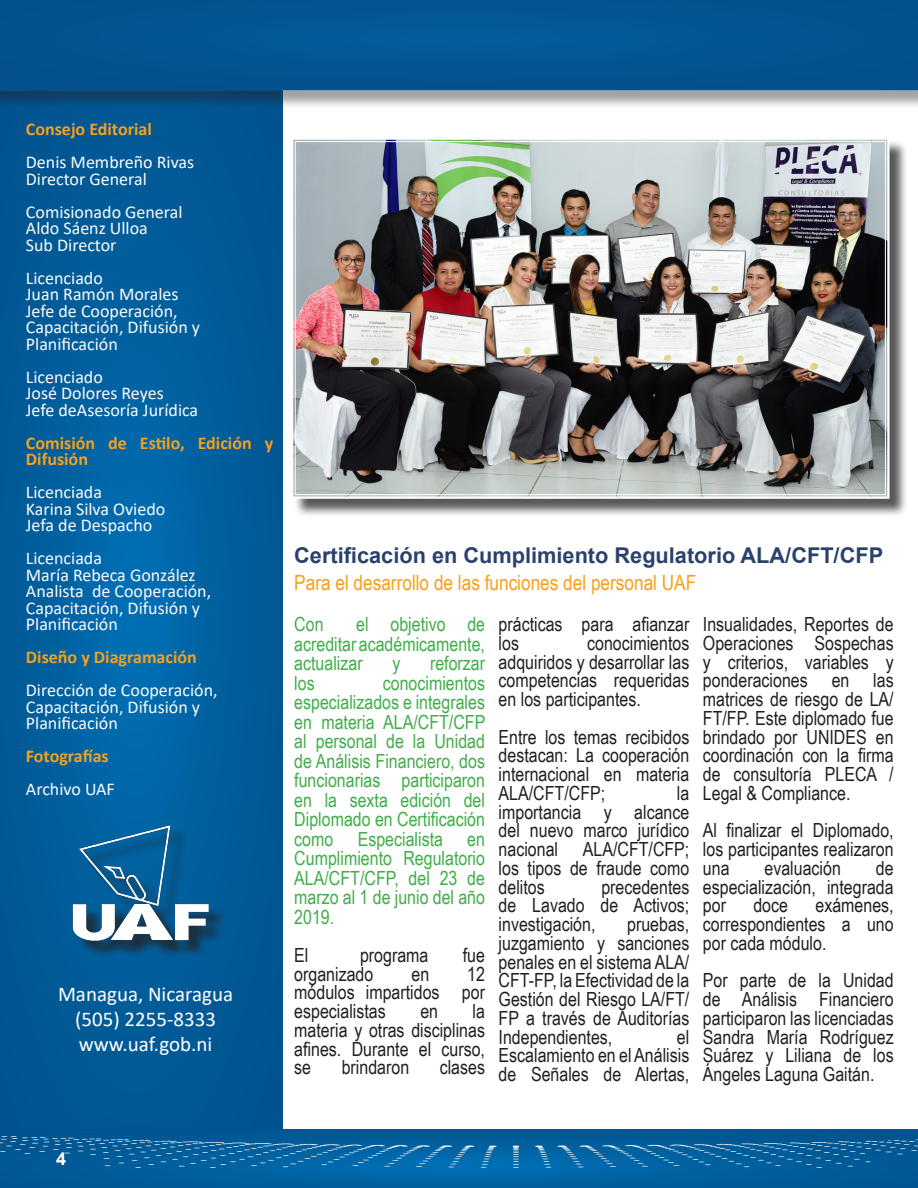
<style>
.page{position:relative;width:918px;height:1188px;background:#fff}
.page>*{position:absolute;margin:0;border:0;box-sizing:border-box;transform-origin:0 0}
.t1{font:700 21.75px "Arial";color:#2a416c}
.t2{font:21px "Calibri";color:#fff}
.t3{font:21px "Arial Narrow";color:#f89f1c}
.t4{font:19.5px/18.8px "Arial Narrow";color:#231f20;text-align:justify}
.t5{font:19.5px/19.5px "Arial Narrow";color:#40ae49;text-align:justify}
.t6{font:18px/16.5px "Calibri";color:#fbfbfa}
.t7{font:700 18px/16.5px "Calibri";color:#f89f1c}
.t8{font:700 18px "Arial";color:#fff}
</style>
<div class="page">
<svg style="left:0;top:109px;width:283px;height:1021px;background:#005c9a"></svg>
<svg style="left:0;top:1130px;width:918px;height:58px;background:#08639f"></svg>
<div style="left:1px;top:1136px;width:917px;height:5px;background:#015995"></div>
<img style="left:117px;top:1154px;width:753px;height:3px">
<div style="left:0;top:0;width:918px;height:109px;background:#231f20;opacity:.75"></div>
<div style="left:0;top:0;width:918px;height:91px;background:#035490"></div>
<div style="left:75px;top:828px;width:152px;height:130px;background:#231f20;opacity:.75"></div>
<img style="left:66px;top:812px;width:147px;height:147px">
<div style="left:294px;top:140px;width:614px;height:377px;background:#231f20;opacity:.75"></div>
<img style="left:293px;top:139px;width:598px;height:361px">
<p class="t7" style="left:26px;top:121px;width:127px">Consejo Editorial</p>
<p class="t6" style="left:26px;top:153px;width:170px">Denis Membreño Rivas</p>
<p class="t6" style="left:26px;top:170px;width:122px">Director General</p>
<p class="t6" style="left:26px;top:203px;width:158px">Comisionado General</p>
<p class="t6" style="left:26px;top:219px;width:123px">Aldo Sáenz Ulloa</p>
<p class="t6" style="left:26px;top:236px;width:92px">Sub Director</p>
<p class="t6" style="left:26px;top:269px;width:79px">Licenciado</p>
<p class="t6" style="left:26px;top:285px;width:154px">Juan Ramón Morales</p>
<p class="t6" style="left:26px;top:302px;width:176px">Jefe de Cooperación,<br>Capacitación, Difusión y<br>Planificación</p>
<p class="t6" style="left:26px;top:368px;width:79px">Licenciado</p>
<p class="t6" style="left:26px;top:384px;width:139px">José Dolores Reyes</p>
<p class="t6" style="left:26px;top:401px;width:174px">Jefe deAsesoría Jurídica</p>
<p class="t7" style="left:26px;top:434px;width:249px">Comisión de Estilo, Edición y<br>Difusión</p>
<p class="t6" style="left:26px;top:483px;width:78px">Licenciada</p>
<p class="t6" style="left:26px;top:500px;width:141px">Karina Silva Oviedo</p>
<p class="t6" style="left:26px;top:516px;width:128px">Jefa de Despacho</p>
<p class="t6" style="left:26px;top:549px;width:78px">Licenciada</p>
<p class="t6" style="left:26px;top:566px;width:171px">María Rebeca González</p>
<p class="t6" style="left:26px;top:582px;width:187px">Analista de Cooperación,<br>Capacitación, Difusión y<br>Planificación</p>
<p class="t7" style="left:26px;top:649px;width:172px">Diseño y Diagramación</p>
<p class="t6" style="left:26px;top:681px;width:193px">Dirección de Cooperación,<br>Capacitación, Difusión y<br>Planificación</p>
<p class="t7" style="left:26px;top:748px;width:84px">Fotografías</p>
<p class="t6" style="left:26px;top:780px;width:90px">Archivo UAF</p>
<p class="t2" style="left:58px;top:979px;width:177px">Managua, Nicaragua</p>
<p class="t2" style="left:75px;top:1004px;width:143px">(505) 2255-8333</p>
<p class="t2" style="left:79px;top:1030px;width:135px">www.uaf.gob.ni</p>
<p class="t1" style="left:294px;top:540px;width:590px">Certificación en Cumplimiento Regulatorio ALA/CFT/CFP</p>
<p class="t3" style="left:294px;top:567px;width:404px">Para el desarrollo de las funciones del personal UAF</p>
<p class="t5" style="left:294px;top:614px;width:31px">Con</p>
<p class="t5" style="left:294px;top:614px;width:192px;text-indent:62px">el objetivo de acreditar académicamente, actualizar</p>
<p class="t5" style="left:392px;top:653px;width:9px">y</p>
<p class="t5" style="left:430px;top:653px;width:57px">reforzar</p>
<p class="t5" style="left:294px;top:672px;width:193px;text-indent:89px">conocimientos especializados e integrales en materia ALA/CFT/CFP al personal de la Unidad de Análisis Financiero, dos funcionarias participaron en la sexta edición del Diplomado en Certificación como Especialista en Cumplimiento Regulatorio ALA/CFT/CFP, del 23 de marzo al 1 de junio del año 2019.</p>
<p class="t4" style="left:294px;top:945px;width:16px">El</p>
<p class="t4" style="left:360px;top:945px;width:70px">programa</p>
<p class="t4" style="left:463px;top:945px;width:24px">fue</p>
<p class="t4" style="left:294px;top:964px;width:81px">organizado</p>
<p class="t4" style="left:411px;top:964px;width:19px">en</p>
<p class="t5" style="left:294px;top:672px;width:22px">los</p>
<p class="t4" style="left:294px;top:964px;width:192px;text-indent:173px">12 módulos impartidos por especialistas</p>
<p class="t4" style="left:294px;top:1001px;width:192px;text-indent:178px">la materia y otras disciplinas afines. Durante el curso, se</p>
<p class="t4" style="left:420px;top:1001px;width:19px">en</p>
<p class="t4" style="left:342px;top:1058px;width:69px">brindaron</p>
<p class="t4" style="left:440px;top:1058px;width:47px">clases</p>
<p class="t4" style="left:499px;top:614px;width:192px">prácticas para afianzar los</p>
<p class="t4" style="left:499px;top:633px;width:192px;text-indent:89px">conocimientos adquiridos y desarrollar las competencias requeridas en los participantes.</p>
<p class="t4" style="left:499px;top:727px;width:192px">Entre los temas recibidos destacan: La cooperación internacional en materia ALA/CFT/CFP;</p>
<p class="t4" style="left:499px;top:783px;width:192px;text-indent:178px">la importancia y alcance del nuevo marco jurídico nacional</p>
<p class="t4" style="left:499px;top:839px;width:192px;text-indent:84px">ALA/CFT/CFP; los tipos de fraude como delitos</p>
<p class="t4" style="left:499px;top:877px;width:192px;text-indent:103px">precedentes de Lavado de Activos; investigación,</p>
<p class="t4" style="left:499px;top:914px;width:192px;text-indent:129px">pruebas, juzgamiento y sanciones penales en el sistema ALA/ CFT-FP, la Efectividad de la Gestión del Riesgo LA/FT/ FP a través de Auditorías Independientes,</p>
<p class="t4" style="left:499px;top:1027px;width:192px;text-indent:178px">el Escalamiento en el Análisis de Señales de Alertas,</p>
<p class="t4" style="left:703px;top:614px;width:192px">Insualidades, Reportes de Operaciones Sospechas y criterios, variables y ponderaciones en las matrices de riesgo de LA/ FT/FP. Este diplomado fue brindado por UNIDES en coordinación con la firma de consultoría PLECA / Legal &amp; Compliance.</p>
<p class="t4" style="left:703px;top:821px;width:192px">Al finalizar el Diplomado, los participantes realizaron una</p>
<p class="t4" style="left:765px;top:858px;width:78px">evaluación</p>
<p class="t4" style="left:703px;top:858px;width:192px;text-indent:173px">de especialización, integrada por</p>
<p class="t4" style="left:703px;top:896px;width:192px;text-indent:113px">exámenes, correspondientes a uno por cada módulo.</p>
<p class="t4" style="left:703px;top:971px;width:192px">Por parte de la Unidad de Análisis Financiero participaron las licenciadas Sandra María Rodríguez Suárez y Liliana de los Ángeles Laguna Gaitán.</p>
<p class="t4" style="left:753px;top:896px;width:36px">doce</p>
<p class="t8" style="left:56px;top:1146px;width:12px">4</p>
</div>
